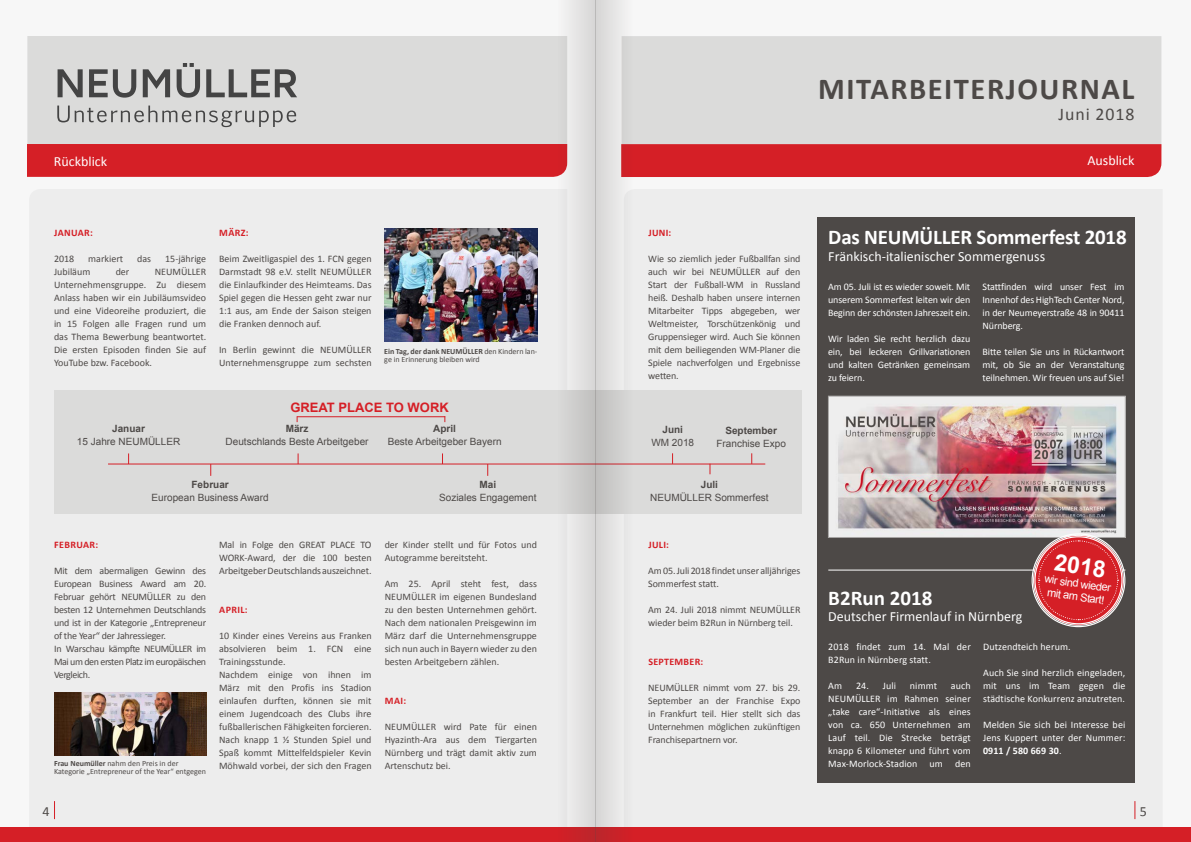
<style>
.page{position:relative;width:1191px;height:842px;background:#ededed}
.page>*{position:absolute;margin:0;border:0;box-sizing:border-box;transform-origin:0 0}
.t1{font:700 30.6px "Calibri";letter-spacing:.05em;color:#4d4947}
.t2{font:700 23.2px "Arial";color:#fff}
.t3{font:700 21px "Calibri";letter-spacing:-.01em;color:#fff}
.t4{font:17.8px "Calibri";letter-spacing:.05em;color:#4d4947}
.t5{font:14px "Calibri";color:#fff}
.t6{font:14px "Calibri";color:#4d4947}
.t7{font:700 13px "Arial";color:#d51f26}
.t8{font:11.1px/13.3px "Arial";color:#fff;text-align:center}
.t9{font:10px/13px "Calibri";letter-spacing:-.01em;color:#4d4947;text-align:justify}
.t10{font:10px/13px "Calibri";letter-spacing:-.005em;color:#fff;text-align:justify}
.t11{font:10px "Arial";color:#4d4947}
.t12{font:700 10px "Calibri";letter-spacing:.035em;color:#d51f26}
.t13{font:700 10px "Arial";color:#4d4947}
.t14{font:8px/8px "Calibri";color:#4d4947}
.s1{font-weight:700}
</style>
<div class="page">
<div style="left:817px;top:217px;width:317px;height:566px;background:#4d4947"></div>
<div style="left:648px;top:36px;width:513px;height:108px;background:#dbdbda"></div>
<div style="left:648px;top:144px;width:513px;height:33px;background:#d51f26"></div>
<div style="left:27px;top:36px;width:513px;height:108px;background:#dbdbda"></div>
<div style="left:27px;top:144px;width:513px;height:33px;background:#d51f26"></div>
<div style="left:0;top:828px;width:1191px;height:14px;background:#d51f26"></div>
<svg style="left:58px;top:63px;width:239px;height:35px;background:#a6a6a6"></svg>
<svg style="left:57px;top:106px;width:239px;height:21px;background:#c0c0bf"></svg>
<svg style="left:54px;top:801px;width:1px;height:18px"></svg>
<svg style="left:1134px;top:801px;width:1px;height:18px"></svg>
<img style="left:54px;top:692px;width:153px;height:63px">
<div style="left:54px;top:390px;width:747px;height:124px;background:#dbdbda"></div>
<hr style="left:108px;top:463px;width:657px;height:1px;background:#d51f26">
<svg style="left:210px;top:464px;width:1px;height:12px"></svg>
<svg style="left:487px;top:464px;width:1px;height:12px"></svg>
<img style="left:384px;top:228px;width:153px;height:114px">
<img style="left:830px;top:398px;width:293px;height:138px">
<div style="left:828px;top:396px;width:297px;height:142px;border:1px solid #a6a4a3"></div>
<hr style="left:828px;top:570px;width:297px;height:1px;background:#fff">
<svg style="left:1033px;top:535px;width:90px;height:90px"></svg>
<svg style="left:1037px;top:540px;width:81px;height:81px;background:#cd3238"></svg>
<svg style="left:596px;top:0;width:52px;height:842px;fill:#e3e2e2"></svg>
<svg style="left:540px;top:0;width:56px;height:842px"></svg>
<hr style="left:297px;top:416px;width:148px;height:1px;background:#d51f26">
<h1 class="t1" style="left:818px;top:74px;width:318px">MITARBEITERJOURNAL</h1>
<h3 class="t4" style="left:1058px;top:106px;width:77px">Juni 2018</h3>
<h3 class="t5" style="left:54px;top:155px;width:55px">Rückblick</h3>
<h3 class="t5" style="left:1087px;top:153px;width:48px">Ausblick</h3>
<p class="t12" style="left:54px;top:228px;width:40px">JANUAR:</p>
<p class="t9" style="left:54px;top:252px;width:22px">2018</p>
<p class="t9" style="left:88px;top:252px;width:36px">markiert</p>
<p class="t9" style="left:137px;top:252px;width:15px">das</p>
<p class="t9" style="left:165px;top:252px;width:43px">15-jährige</p>
<p class="t9" style="left:54px;top:265px;width:38px">Jubiläum</p>
<p class="t9" style="left:116px;top:265px;width:15px">der</p>
<p class="t9" style="left:54px;top:265px;width:154px;text-indent:101px">NEUMÜLLER Unternehmensgruppe. Zu diesem Anlass haben wir ein Jubiläumsvideo und eine Videoreihe produziert, die in 15 Folgen alle Fragen rund um das Thema Bewerbung beantwortet.<br>Die ersten Episoden finden Sie auf YouTube bzw. Facebook.</p>
<p class="t12" style="left:219px;top:228px;width:31px">MÄRZ:</p>
<p class="t9" style="left:219px;top:252px;width:154px">Beim Zweitligaspiel des 1. FCN gegen Darmstadt 98 e.V. stellt NEUMÜLLER die Einlaufkinder des Heimteams. Das Spiel gegen die Hessen geht zwar nur 1:1 aus, am Ende der Saison steigen die Franken dennoch auf.</p>
<p class="t9" style="left:219px;top:343px;width:154px">In Berlin gewinnt die NEUMÜLLER<br>Unternehmensgruppe zum sechsten</p>
<p class="t14" style="left:384px;top:347px;width:155px"><span class="s1">Ein Tag, der dank NEUMÜLLER</span> den Kindern lan&shy;ge in Erinnerung bleiben wird</p>
<p class="t12" style="left:648px;top:228px;width:24px">JUNI:</p>
<p class="t9" style="left:648px;top:252px;width:154px">Wie so ziemlich jeder Fußballfan sind auch wir bei NEUMÜLLER auf den Start der Fußball-WM in Russland heiß. Deshalb haben unsere internen Mitarbeiter Tipps abgegeben, wer Weltmeister, Torschützenkönig und Gruppensieger wird. Auch Sie können mit dem beiliegenden WM-Planer die Spiele nachverfolgen und Ergebnisse wetten.</p>
<h3 class="t3" style="left:828px;top:227px;width:300px">Das NEUMÜLLER Sommerfest 2018</h3>
<h3 class="t5" style="left:828px;top:249px;width:218px">Fränkisch-italienischer Sommergenuss</h3>
<p class="t10" style="left:828px;top:280px;width:144px">Am 05. Juli ist es wieder soweit. Mit unserem Sommerfest leiten wir den Beginn der schönsten Jahreszeit ein.</p>
<p class="t10" style="left:828px;top:332px;width:144px">Wir laden Sie recht herzlich dazu ein, bei leckeren Grillvariationen und kalten Getränken gemeinsam zu feiern.</p>
<p class="t10" style="left:982px;top:280px;width:143px">Stattfinden wird unser Fest im Innenhof des HighTech Center Nord, in der Neumeyerstraße 48 in 90411<br>Nürnberg.</p>
<p class="t10" style="left:982px;top:345px;width:143px">Bitte teilen Sie uns in Rückantwort mit, ob Sie an der Veranstaltung teilnehmen. Wir freuen uns auf Sie!</p>
<h3 class="t7" style="left:290px;top:403px;width:160px">GREAT PLACE TO WORK</h3>
<p class="t13" style="left:112px;top:425px;width:34px">Januar</p>
<p class="t11" style="left:77px;top:438px;width:105px">15 Jahre NEUMÜLLER</p>
<p class="t13" style="left:286px;top:425px;width:24px">März</p>
<p class="t11" style="left:226px;top:438px;width:144px">Deutschlands Beste Arbeitgeber</p>
<p class="t13" style="left:191px;top:480px;width:39px">Februar</p>
<p class="t11" style="left:152px;top:493px;width:119px">European Business Award</p>
<p class="t13" style="left:433px;top:425px;width:24px">April</p>
<p class="t11" style="left:388px;top:438px;width:115px">Beste Arbeitgeber Bayern</p>
<p class="t13" style="left:479px;top:480px;width:18px">Mai</p>
<p class="t11" style="left:439px;top:493px;width:99px">Soziales Engagement</p>
<p class="t13" style="left:662px;top:425px;width:22px">Juni</p>
<p class="t11" style="left:651px;top:438px;width:44px">WM 2018</p>
<p class="t13" style="left:725px;top:426px;width:53px">September</p>
<p class="t11" style="left:716px;top:439px;width:71px">Franchise Expo</p>
<p class="t13" style="left:701px;top:480px;width:19px">Juli</p>
<p class="t11" style="left:650px;top:493px;width:120px">NEUMÜLLER Sommerfest</p>
<p class="t12" style="left:54px;top:540px;width:45px">FEBRUAR:</p>
<p class="t9" style="left:54px;top:564px;width:154px;text-align:left">Mit dem abermaligen Gewinn des<br>European Business Award am 20.<br>Februar gehört NEUMÜLLER zu den besten 12 Unternehmen Deutschlands und ist in der Kategorie „Entrepreneur of the Year“ der Jahressieger.<br>In Warschau kämpfte NEUMÜLLER im<br>Mai um den ersten Platz im europäischen<br>Vergleich.</p>
<p class="t14" style="left:54px;top:759px;width:153px"><span class="s1">Frau Neumüller</span> nahm den Preis in der<br>Kategorie „Entrepreneur of the Year“ entgegen</p>
<p class="t9" style="left:219px;top:538px;width:154px">Mal in Folge den GREAT PLACE TO WORK-Award, der die 100 besten Arbeitgeber Deutschlands auszeichnet.</p>
<p class="t12" style="left:219px;top:605px;width:30px">APRIL:</p>
<p class="t9" style="left:219px;top:629px;width:154px;text-align:left">10 Kinder eines Vereins aus Franken absolvieren beim 1. FCN eine<br>Trainingsstunde.<br>Nachdem einige von ihnen im<br>März mit den Profis ins Stadion einlaufen durften, können sie mit einem Jugendcoach des Clubs ihre fußballerischen Fähigkeiten forcieren.<br>Nach knapp 1 ½ Stunden Spiel und<br>Spaß kommt Mittelfeldspieler Kevin<br>Möhwald vorbei, der sich den Fragen</p>
<p class="t9" style="left:385px;top:538px;width:154px">der Kinder stellt und für Fotos und<br>Autogramme bereitsteht.</p>
<p class="t9" style="left:385px;top:577px;width:154px">Am 25. April steht fest, dass NEUMÜLLER im eigenen Bundesland zu den besten Unternehmen gehört.<br>Nach dem nationalen Preisgewinn im März darf die Unternehmensgruppe sich nun auch in Bayern wieder zu den besten Arbeitgebern zählen.</p>
<p class="t12" style="left:385px;top:696px;width:23px">MAI:</p>
<p class="t9" style="left:385px;top:720px;width:154px">NEUMÜLLER wird Pate für einen Hyazinth-Ara aus dem Tiergarten Nürnberg und trägt damit aktiv zum Artenschutz bei.</p>
<p class="t12" style="left:648px;top:540px;width:22px">JULI:</p>
<p class="t9" style="left:648px;top:564px;width:154px">Am 05. Juli 2018 findet unser alljähriges<br>Sommerfest statt.</p>
<p class="t9" style="left:648px;top:603px;width:154px">Am 24. Juli 2018 nimmt NEUMÜLLER wieder beim B2Run in Nürnberg teil.</p>
<p class="t12" style="left:648px;top:657px;width:56px">SEPTEMBER:</p>
<p class="t9" style="left:648px;top:681px;width:154px">NEUMÜLLER nimmt vom 27. bis 29.<br>September an der Franchise Expo in Frankfurt teil. Hier stellt sich das Unternehmen möglichen zukünftigen Franchisepartnern vor.</p>
<h2 class="t2" style="left:1055px;top:554px;width:53px;rotate:8deg">2018</h2>
<p class="t8" style="left:1045px;top:573px;width:68px;rotate:8deg">wir sind wieder mit am Start!</p>
<h3 class="t3" style="left:828px;top:587px;width:106px">B2Run 2018</h3>
<h3 class="t5" style="left:828px;top:610px;width:196px">Deutscher Firmenlauf in Nürnberg</h3>
<p class="t10" style="left:828px;top:641px;width:144px">2018 findet zum 14. Mal der<br>B2Run in Nürnberg statt.</p>
<p class="t10" style="left:828px;top:680px;width:15px">Am</p>
<p class="t10" style="left:856px;top:680px;width:42px">24. Juli</p>
<p class="t10" style="left:910px;top:680px;width:29px">nimmt</p>
<p class="t10" style="left:983px;top:641px;width:89px">Dutzendteich herum.</p>
<p class="t10" style="left:983px;top:667px;width:144px">Auch Sie sind herzlich eingeladen, mit uns im Team gegen die städtische Konkurrenz anzutreten.</p>
<p class="t10" style="left:983px;top:719px;width:144px">Melden Sie sich bei Interesse bei Jens Kuppert unter der Nummer:<br><span class="s1">0911 / 580 669 30</span>.</p>
<p class="t10" style="left:828px;top:680px;width:144px;text-indent:123px">auch NEUMÜLLER im Rahmen seiner „take care“-Initiative als eines von ca. 650 Unternehmen am Lauf teil. Die Strecke beträgt knapp 6 Kilometer und führt vom Max-Morlock-Stadion um den</p>
<h3 class="t6" style="left:43px;top:804px;width:9px">4</h3>
<h3 class="t6" style="left:1140px;top:804px;width:9px">5</h3>
</div>
